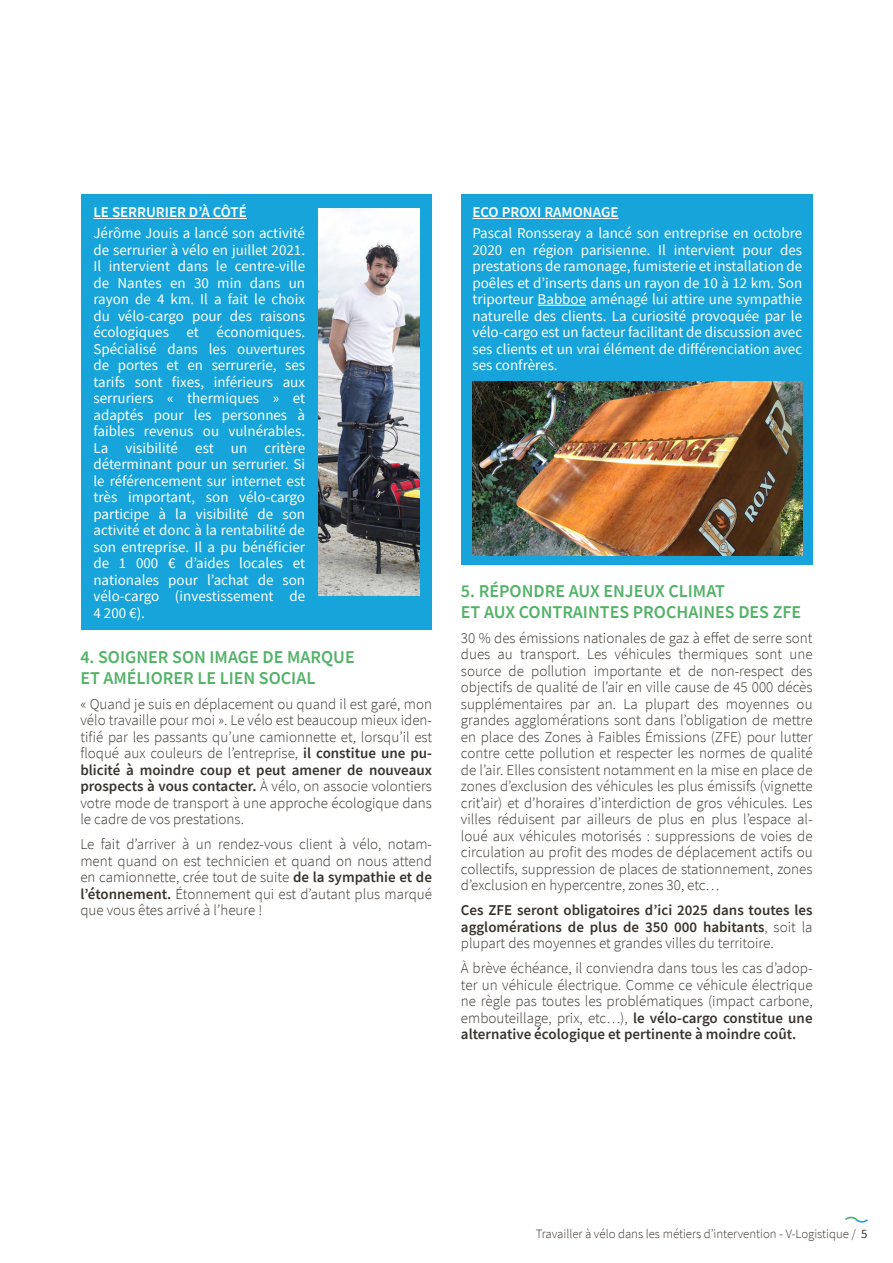
<style>
.page{position:relative;width:893px;height:1263px;background:#fff}
.page>*{position:absolute;margin:0;border:0;box-sizing:border-box;transform-origin:0 0}
.t1{font:600 18px/21px "Source Sans Pro";color:#52b267}
.t2{font:300 15px/16.5px "Source Sans Pro";color:#39342f;text-align:justify}
.t3{font:15px/16.5px "Source Sans Pro";color:#fff;text-align:justify}
.t4{font:600 15px/16.5px "Source Sans Pro";color:#39342f;text-align:justify}
.t5{font:600 15px "Source Sans Pro";color:#fff}
.t6{font:300 12.75px "Source Sans Pro";color:#39342f}
.s1{font-weight:600}
.s2{font-weight:300}
.s3{font-weight:400}
</style>
<div class="page">
<svg style="left:845px;top:1216px;width:23px;height:6px"></svg>
<div style="left:81px;top:194px;width:350px;height:436px;background:#17a4da"></div>
<hr style="left:93px;top:218px;width:154px;height:1px;background:#fff">
<img style="left:319px;top:208px;width:101px;height:388px">
<div style="left:461px;top:194px;width:352px;height:370px;background:#17a4da"></div>
<img style="left:472px;top:381px;width:330px;height:174px">
<hr style="left:472px;top:218px;width:146px;height:1px;background:#fff">
<hr style="left:538px;top:305px;width:48px;height:1px;background:#fff">
<p class="t5" style="left:93px;top:202px;width:155px">LE SERRURIER D’À CÔTÉ</p>
<p class="t3" style="left:93px;top:225px;width:213px">Jérôme Jouis a lancé son activité de serrurier à vélo en juillet 2021.<br>Il intervient dans le centre-ville de Nantes en 30 min dans un rayon de 4 km. Il a fait le choix du vélo-cargo pour des raisons écologiques et économiques.<br>Spécialisé dans les ouvertures de portes et en serrurerie, ses tarifs sont fixes, inférieurs aux serruriers « thermiques » et adaptés pour les personnes à faibles revenus ou vulnérables.<br>La visibilité est un critère déterminant pour un serrurier. Si le référencement sur internet est très important, son vélo-cargo participe à la visibilité de son activité et donc à la rentabilité de son entreprise. Il a pu bénéficier de 1 000 € d’aides locales et nationales pour l’achat de son vélo-cargo (investissement de 4 200 €).</p>
<p class="t1" style="left:80px;top:646px;width:276px">4. SOIGNER SON IMAGE DE MARQUE<br>ET AMÉLIORER LE LIEN SOCIAL</p>
<p class="t2" style="left:80px;top:695px;width:353px">« Quand je suis en déplacement ou quand il est garé, mon vélo travaille pour moi ». Le vélo est beaucoup mieux iden&shy;tifié par les passants qu’une camionnette et, lorsqu’il est floqué aux couleurs de l’entreprise, <span class="s1">il constitue une pu&shy;blicité à moindre coup et peut amener de nouveaux prospects à vous contacter.</span> À vélo, on associe volontiers votre mode de transport à une approche écologique dans le cadre de vos prestations.</p>
<p class="t2" style="left:80px;top:836px;width:353px">Le fait d’arriver à un rendez-vous client à vélo, notam&shy;ment quand on est technicien et quand on nous attend en camionnette, crée tout de suite <span class="s1">de la sympathie et de l’étonnement.</span> Étonnement qui est d’autant plus marqué que vous êtes arrivé à l’heure !</p>
<p class="t5" style="left:472px;top:202px;width:148px">ECO PROXI RAMONAGE</p>
<p class="t3" style="left:472px;top:225px;width:331px">Pascal Ronsseray a lancé son entreprise en octobre 2020 en région parisienne. Il intervient pour des prestations de ramonage, fumisterie et installation de poêles et d’inserts dans un rayon de 10 à 12 km. Son triporteur Babboe aménagé lui attire une sympathie naturelle des clients. La curiosité provoquée par le vélo-cargo est un facteur facilitant de discussion avec ses clients et un vrai élément de différenciation avec ses confrères.</p>
<p class="t1" style="left:461px;top:580px;width:342px">5. RÉPONDRE AUX ENJEUX CLIMAT<br>ET AUX CONTRAINTES PROCHAINES DES ZFE</p>
<p class="t2" style="left:461px;top:629px;width:353px">30 % des émissions nationales de gaz à effet de serre sont dues au transport. Les véhicules thermiques sont une source de pollution importante et de non-respect des objectifs de qualité de l’air en ville cause de 45 000 décès supplémentaires par an. La plupart des moyennes ou grandes agglomérations sont dans l’obligation de mettre en place des Zones à Faibles Émissions (ZFE) pour lutter contre cette pollution et respecter les normes de qualité de l’air. Elles consistent notamment en la mise en place de zones d’exclusion des véhicules les plus émissifs (vignette crit’air) et d’horaires d’interdiction de gros véhicules. Les villes réduisent par ailleurs de plus en plus l’espace al&shy;loué aux véhicules motorisés : suppressions de voies de circulation au profit des modes de déplacement actifs ou collectifs, suppression de places de stationnement, zones d’exclusion en hypercentre, zones 30, etc…</p>
<p class="t4" style="left:461px;top:902px;width:353px">Ces ZFE seront obligatoires d’ici 2025 dans toutes les agglomérations de plus de 350 000 habitants<span class="s2">, soit la plupart des moyennes et grandes villes du territoire.</span></p>
<p class="t2" style="left:461px;top:960px;width:353px">À brève échéance, il conviendra dans tous les cas d’adop&shy;ter un véhicule électrique. Comme ce véhicule électrique ne règle pas toutes les problématiques (impact carbone, embouteillage, prix, etc…), <span class="s1">le vélo-cargo constitue une alternative écologique et pertinente à moindre coût.</span></p>
<p class="t6" style="left:536px;top:1225px;width:333px">Travailler à vélo dans les métiers d’intervention - V-Logistique / <span class="s3">5</span></p>
</div>
